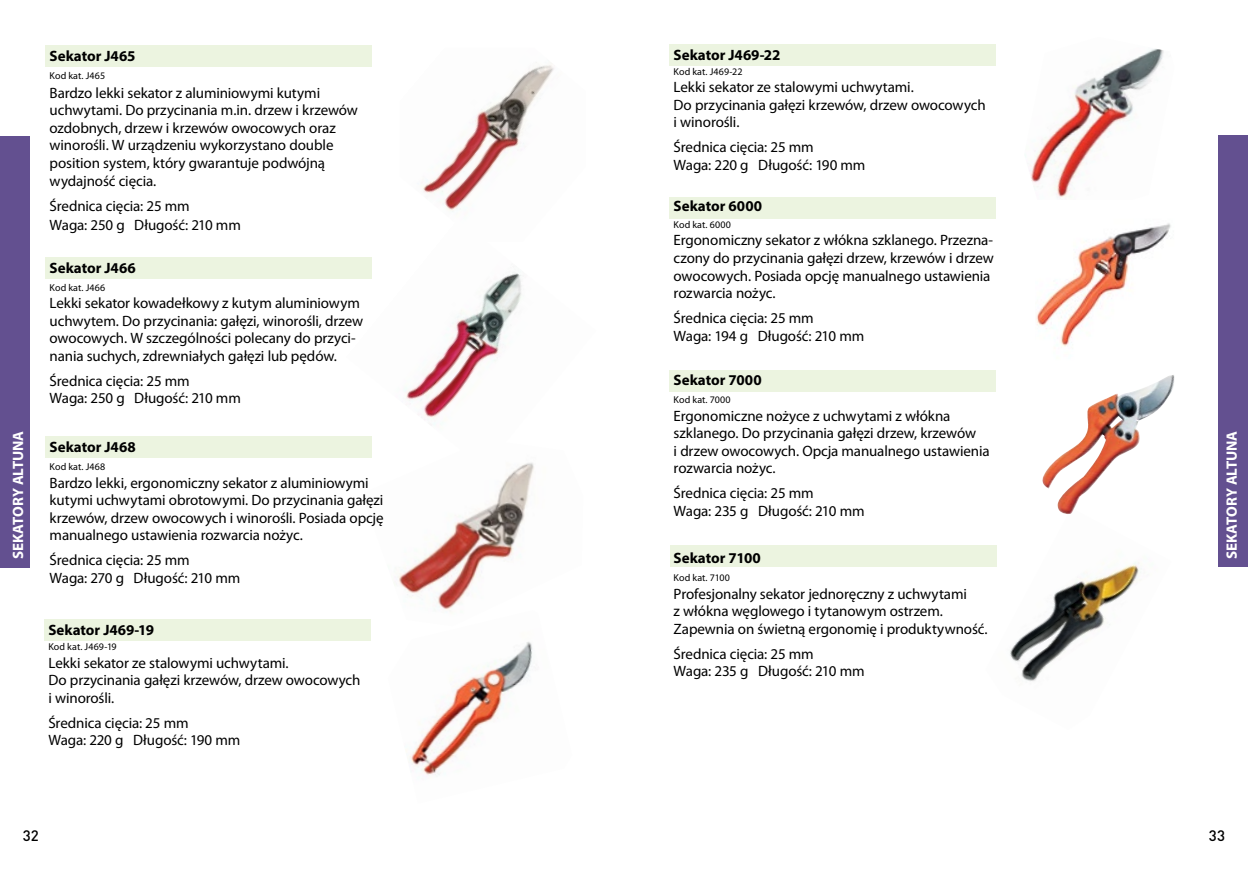
<style>
.page{position:relative;width:1248px;height:886px;background:#fff}
.page>*{position:absolute;margin:0;border:0;box-sizing:border-box;transform-origin:0 0}
.t1{font:15px/17.5px "Myriad Pro";letter-spacing:-.01em;color:#000}
.t2{font:700 15px "Myriad Pro";color:#000}
.t3{font:700 15px "Myriad Pro";letter-spacing:-.005em;color:#fff}
.t4{font:500 15px "DIN Pro";color:#000}
.t5{font:10px "Myriad Pro";letter-spacing:.01em;color:#000}
</style>
<div class="page">
<img style="left:346px;top:257px;width:176px;height:183px">
<div style="left:1218px;top:136px;width:29px;height:431px;background:#635090"></div>
<div style="left:0;top:136px;width:29px;height:431px;background:#635090"></div>
<div style="left:44px;top:619px;width:326px;height:22px;background:#ecf4e0"></div>
<div style="left:669px;top:44px;width:326px;height:22px;background:#ecf4e0"></div>
<div style="left:669px;top:198px;width:326px;height:21px;background:#ecf4e0"></div>
<div style="left:669px;top:370px;width:326px;height:21px;background:#ecf4e0"></div>
<img style="left:409px;top:642px;width:124px;height:133px">
<img style="left:1025px;top:49px;width:139px;height:148px">
<img style="left:1036px;top:223px;width:135px;height:124px">
<img style="left:370px;top:440px;width:164px;height:186px">
<div style="left:45px;top:45px;width:326px;height:22px;background:#ecf4e0"></div>
<div style="left:45px;top:257px;width:326px;height:22px;background:#ecf4e0"></div>
<div style="left:45px;top:437px;width:326px;height:21px;background:#ecf4e0"></div>
<img style="left:422px;top:62px;width:132px;height:150px">
<div style="left:669px;top:545px;width:327px;height:21px;background:#ecf4e0"></div>
<img style="left:985px;top:545px;width:156px;height:137px">
<img style="left:1042px;top:375px;width:133px;height:139px">
<p class="t2" style="left:673px;top:45px;width:108px">Sekator J469-22</p>
<p class="t5" style="left:673px;top:65px;width:70px">Kod kat. J469-22</p>
<p class="t1" style="left:673px;top:78px;width:313px">Lekki sekator ze stalowymi uchwytami.<br>Do przycinania gałęzi krzewów, drzew owocowych i winorośli.</p>
<p class="t1" style="left:673px;top:138px;width:193px">Średnica cięcia: 25 mm<br>Waga: 220 g Długość: 190 mm</p>
<p class="t2" style="left:673px;top:196px;width:90px">Sekator 6000</p>
<p class="t5" style="left:673px;top:218px;width:59px">Kod kat. 6000</p>
<p class="t1" style="left:673px;top:231px;width:321px">Ergonomiczny sekator z włókna szklanego. Przezna&shy;czony do przycinania gałęzi drzew, krzewów i drzew owocowych. Posiada opcję manualnego ustawienia rozwarcia nożyc.</p>
<p class="t1" style="left:673px;top:309px;width:192px;line-height:18px">Średnica cięcia: 25 mm<br>Waga: 194 g Długość: 210 mm</p>
<p class="t2" style="left:50px;top:46px;width:87px">Sekator J465</p>
<p class="t5" style="left:50px;top:69px;width:57px">Kod kat. J465</p>
<p class="t1" style="left:50px;top:83px;width:310px">Bardzo lekki sekator z aluminiowymi kutymi uchwytami. Do przycinania m.in. drzew i krzewów ozdobnych, drzew i krzewów owocowych oraz winorośli. W urządzeniu wykorzystano double position system, który gwarantuje podwójną wydajność cięcia.</p>
<p class="t1" style="left:50px;top:197px;width:193px;line-height:18.8px">Średnica cięcia: 25 mm<br>Waga: 250 g Długość: 210 mm</p>
<p class="t2" style="left:50px;top:258px;width:88px">Sekator J466</p>
<p class="t5" style="left:50px;top:281px;width:57px">Kod kat. J466</p>
<p class="t1" style="left:50px;top:294px;width:315px">Lekki sekator kowadełkowy z kutym aluminiowym uchwytem. Do przycinania: gałęzi, winorośli, drzew owocowych. W szczególności polecany do przyci&shy;nania suchych, zdrewniałych gałęzi lub pędów.</p>
<p class="t1" style="left:50px;top:372px;width:193px">Średnica cięcia: 25 mm<br>Waga: 250 g Długość: 210 mm</p>
<p class="t2" style="left:50px;top:437px;width:88px">Sekator J468</p>
<p class="t5" style="left:50px;top:461px;width:57px">Kod kat. J468</p>
<p class="t1" style="left:50px;top:474px;width:335px">Bardzo lekki, ergonomiczny sekator z aluminiowymi kutymi uchwytami obrotowymi. Do przycinania gałęzi krzewów, drzew owocowych i winorośli. Posiada opcję manualnego ustawienia rozwarcia nożyc.</p>
<p class="t1" style="left:50px;top:551px;width:192px">Średnica cięcia: 25 mm<br>Waga: 270 g Długość: 210 mm</p>
<p class="t2" style="left:673px;top:370px;width:90px">Sekator 7000</p>
<p class="t5" style="left:673px;top:394px;width:59px">Kod kat. 7000</p>
<p class="t1" style="left:673px;top:407px;width:317px">Ergonomiczne nożyce z uchwytami z włókna szklanego. Do przycinania gałęzi drzew, krzewów<br>i drzew owocowych. Opcja manualnego ustawienia rozwarcia nożyc.</p>
<p class="t1" style="left:673px;top:484px;width:192px">Średnica cięcia: 25 mm<br>Waga: 235 g Długość: 210 mm</p>
<p class="t2" style="left:673px;top:548px;width:89px">Sekator 7100</p>
<p class="t5" style="left:673px;top:571px;width:58px">Kod kat. 7100</p>
<p class="t1" style="left:673px;top:584px;width:315px">Profesjonalny sekator jednoręczny z uchwytami<br>z włókna węglowego i tytanowym ostrzem.<br>Zapewnia on świetną ergonomię i produktywność.</p>
<p class="t1" style="left:673px;top:644px;width:192px">Średnica cięcia: 25 mm<br>Waga: 235 g Długość: 210 mm</p>
<p class="t3" style="left:8px;top:559px;width:130px;rotate:-90deg">SEKATORY ALTUNA</p>
<p class="t3" style="left:1221px;top:559px;width:130px;rotate:-90deg">SEKATORY ALTUNA</p>
<p class="t2" style="left:48px;top:620px;width:107px">Sekator J469-19</p>
<p class="t5" style="left:48px;top:641px;width:70px">Kod kat. J469-19</p>
<p class="t1" style="left:48px;top:654px;width:313px">Lekki sekator ze stalowymi uchwytami.<br>Do przycinania gałęzi krzewów, drzew owocowych i winorośli.</p>
<p class="t1" style="left:48px;top:714px;width:193px">Średnica cięcia: 25 mm<br>Waga: 220 g Długość: 190 mm</p>
<p class="t4" style="left:23px;top:825px;width:17px">32</p>
<p class="t4" style="left:1208px;top:825px;width:18px">33</p>
</div>
